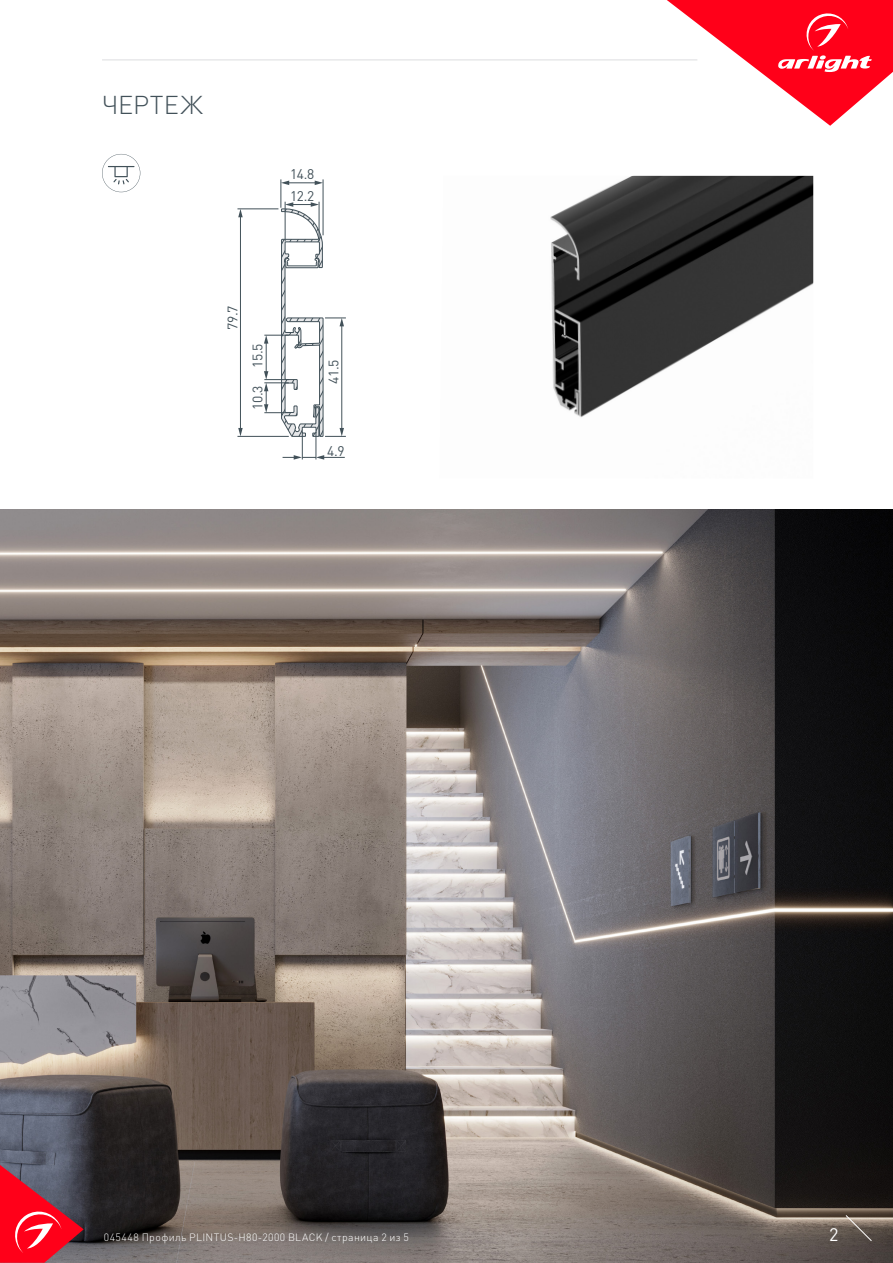
<style>
.page{position:relative;width:893px;height:1263px;background:#fff}
.page>*{position:absolute;margin:0;border:0;box-sizing:border-box;transform-origin:0 0}
.t1{font:300 25.5px "DIN Pro";letter-spacing:.01em;color:#425159}
.t2{font:18px "DIN Pro";color:#fff}
.t3{font:13.95px/21.8px "DIN Pro";color:#425159}
.t4{font:13.65px "DIN Pro";letter-spacing:-.025em;color:#425159}
.t5{font:300 10.5px "DIN Pro";letter-spacing:.04em;color:#fff}
</style>
<div class="page">
<img style="left:0;top:510px;width:893px;height:753px">
<svg style="left:0;top:1165px;width:84px;height:98px;background:#bb3144"></svg>
<svg style="left:845px;top:1215px;width:27px;height:26px"></svg>
<svg style="left:667px;top:0;width:226px;height:126px"></svg>
<hr style="left:102px;top:60px;width:595px;height:1px;background:#dcdddf">
<img style="left:550px;top:176px;width:263px;height:242px">
<hr style="left:237px;top:209px;width:41px;height:1px;background:#425159">
<hr style="left:237px;top:436px;width:52px;height:1px;background:#425159">
<hr style="left:240px;top:216px;width:1px;height:213px;background:#425159">
<svg style="left:238px;top:428px;width:5px;height:8px"></svg>
<svg style="left:238px;top:209px;width:5px;height:8px"></svg>
<svg style="left:264px;top:179px;width:82px;height:281px"></svg>
<svg style="left:102px;top:154px;width:38px;height:38px"></svg>
<p class="t1" style="left:102px;top:87px;width:102px">ЧЕРТЕЖ</p>
<p class="t3" style="left:290px;top:163px;width:26px">14.8<br>12.2</p>
<p class="t4" style="left:223px;top:330px;width:26px;rotate:-90deg">79.7</p>
<p class="t4" style="left:248px;top:368px;width:26px;rotate:-90deg">15.5</p>
<p class="t4" style="left:248px;top:410px;width:26px;rotate:-90deg">10.3</p>
<p class="t4" style="left:324px;top:384px;width:26px;rotate:-90deg">41.5</p>
<p class="t3" style="left:327px;top:439px;width:19px">4.9</p>
<p class="t5" style="left:104px;top:1230px;width:307px">045448 Профиль PLINTUS-H80-2000 BLACK / страница 2 из 5</p>
<p class="t2" style="left:829px;top:1222px;width:11px">2</p>
</div>
